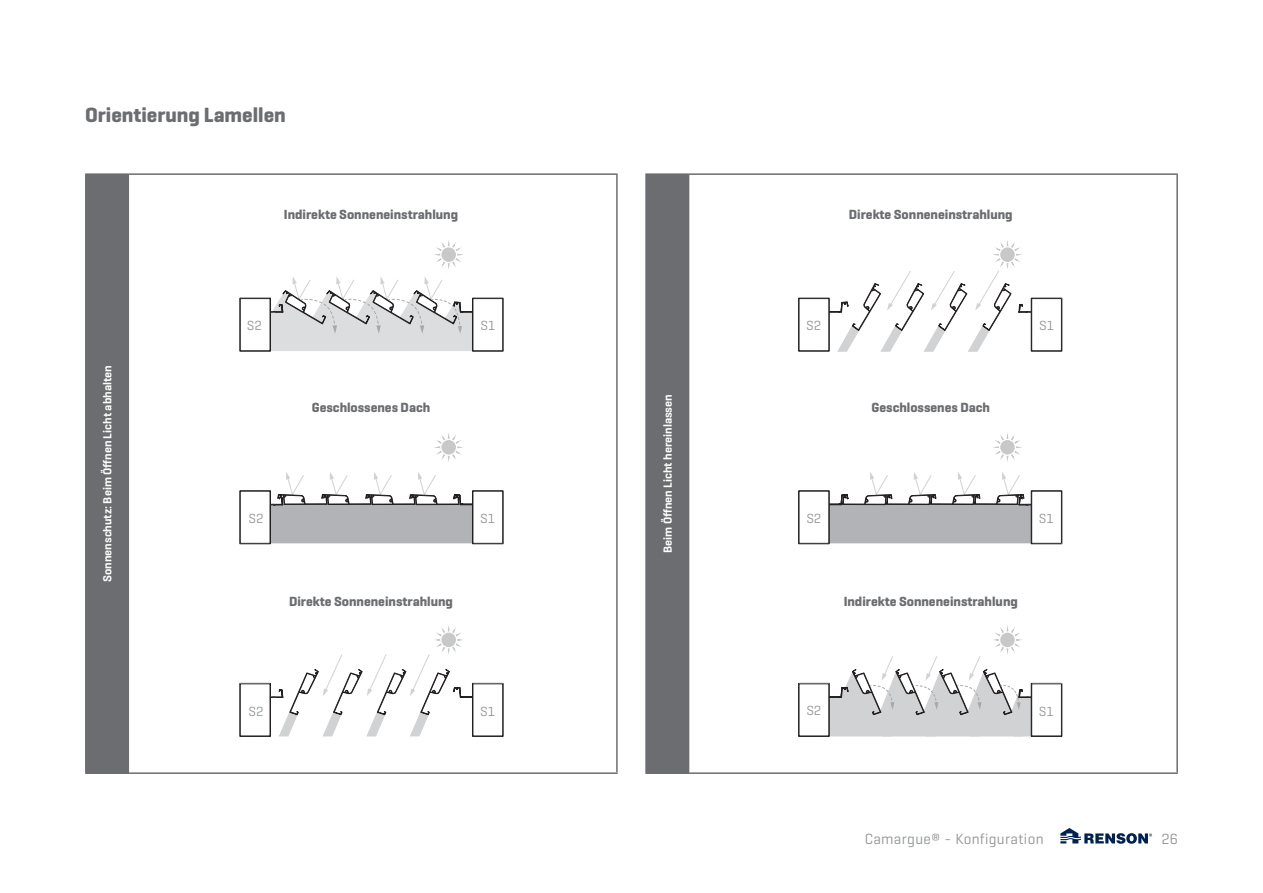
<style>
.page{position:relative;width:1263px;height:893px;background:#fff}
.page>*{position:absolute;margin:0;border:0;box-sizing:border-box;transform-origin:0 0}
.t1{font:700 21px "Geogrotesque";color:#6c6d70}
.t2{font:15px "Geogrotesque";letter-spacing:.02em;color:#939598}
.TT_H1{font:700 13.5px "Geogrotesque";color:#6c6d70}
.TT_Numbers{font:13.5px "Geogrotesque";color:#939598}
.TT_Header{font:600 12px "Geogrotesque";color:#fff}
</style>
<div class="page">
<svg style="left:1060px;top:828px;width:92px;height:16px"></svg>
<div style="left:240px;top:298px;width:30px;height:53px;border:1px solid #231f20"></div>
<div style="left:473px;top:298px;width:30px;height:53px;border:1px solid #231f20"></div>
<svg style="left:270px;top:240px;width:203px;height:111px"></svg>
<div style="left:441px;top:247px;width:16px;height:16px;background:#c7c8ca;border-radius:50%"></div>
<div style="left:440px;top:246px;width:17px;height:17px;border:1px solid #fff;border-radius:50%"></div>
<svg style="left:270px;top:472px;width:204px;height:71px"></svg>
<div style="left:240px;top:491px;width:31px;height:53px;border:1px solid #231f20"></div>
<div style="left:240px;top:491px;width:30px;height:52px;border:1px solid #231f20"></div>
<div style="left:472px;top:491px;width:31px;height:53px;border:1px solid #231f20"></div>
<div style="left:473px;top:491px;width:30px;height:52px;border:1px solid #231f20"></div>
<svg style="left:434px;top:433px;width:29px;height:29px"></svg>
<div style="left:441px;top:439px;width:16px;height:16px;background:#c7c8ca;border-radius:50%"></div>
<div style="left:440px;top:439px;width:17px;height:17px;border:1px solid #fff;border-radius:50%"></div>
<div style="left:240px;top:684px;width:30px;height:52px;border:1px solid #231f20"></div>
<div style="left:473px;top:684px;width:30px;height:52px;border:1px solid #231f20"></div>
<svg style="left:270px;top:625px;width:203px;height:111px"></svg>
<div style="left:441px;top:632px;width:16px;height:16px;background:#c7c8ca;border-radius:50%"></div>
<div style="left:440px;top:631px;width:17px;height:17px;border:1px solid #fff;border-radius:50%"></div>
<svg style="left:828px;top:472px;width:204px;height:71px"></svg>
<div style="left:1031px;top:491px;width:31px;height:53px;border:1px solid #231f20"></div>
<div style="left:1031px;top:491px;width:30px;height:52px;border:1px solid #231f20"></div>
<div style="left:798px;top:491px;width:31px;height:53px;border:1px solid #231f20"></div>
<svg style="left:993px;top:433px;width:29px;height:29px"></svg>
<div style="left:999px;top:439px;width:16px;height:16px;background:#c7c8ca;border-radius:50%"></div>
<div style="left:999px;top:439px;width:17px;height:17px;border:1px solid #fff;border-radius:50%"></div>
<div style="left:1031px;top:683px;width:31px;height:53px;border:1px solid #231f20"></div>
<div style="left:798px;top:683px;width:31px;height:53px;border:1px solid #231f20"></div>
<svg style="left:829px;top:625px;width:203px;height:111px"></svg>
<div style="left:999px;top:632px;width:16px;height:16px;background:#c7c8ca;border-radius:50%"></div>
<div style="left:999px;top:631px;width:17px;height:17px;border:1px solid #fff;border-radius:50%"></div>
<div style="left:1031px;top:298px;width:31px;height:53px;border:1px solid #231f20"></div>
<div style="left:1031px;top:298px;width:30px;height:53px;border:1px solid #231f20"></div>
<div style="left:798px;top:298px;width:31px;height:53px;border:1px solid #231f20"></div>
<div style="left:799px;top:298px;width:30px;height:53px;border:1px solid #231f20"></div>
<svg style="left:829px;top:241px;width:203px;height:110px"></svg>
<div style="left:999px;top:247px;width:16px;height:16px;background:#c7c8ca;border-radius:50%"></div>
<div style="left:999px;top:246px;width:17px;height:17px;border:1px solid #fff;border-radius:50%"></div>
<div style="left:86px;top:174px;width:42px;height:599px;background:#6c6d70"></div>
<hr style="left:85px;top:173px;width:43px;height:2px;background:#6c6d70">
<hr style="left:85px;top:175px;width:2px;height:597px;background:#6c6d70">
<hr style="left:128px;top:173px;width:490px;height:2px;background:#6c6d70">
<hr style="left:128px;top:175px;width:1px;height:597px;background:#6c6d70">
<hr style="left:616px;top:175px;width:2px;height:597px;background:#6c6d70">
<hr style="left:85px;top:772px;width:43px;height:2px;background:#6c6d70">
<hr style="left:128px;top:772px;width:490px;height:2px;background:#6c6d70">
<div style="left:646px;top:174px;width:43px;height:599px;background:#6c6d70"></div>
<hr style="left:645px;top:173px;width:44px;height:2px;background:#6c6d70">
<hr style="left:645px;top:175px;width:2px;height:597px;background:#6c6d70">
<hr style="left:689px;top:173px;width:489px;height:2px;background:#6c6d70">
<hr style="left:1176px;top:175px;width:2px;height:597px;background:#6c6d70">
<hr style="left:645px;top:772px;width:44px;height:2px;background:#6c6d70">
<hr style="left:689px;top:772px;width:489px;height:2px;background:#6c6d70">
<h2 class="t1" style="left:85px;top:102px;width:202px">Orientierung Lamellen</h2>
<p class="TT_H1" style="left:284px;top:206px;width:176px">Indirekte Sonneneinstrahlung</p>
<p class="TT_H1" style="left:849px;top:206px;width:165px">Direkte Sonneneinstrahlung</p>
<p class="TT_Numbers" style="left:247px;top:317px;width:16px">S2</p>
<p class="TT_Numbers" style="left:481px;top:317px;width:16px">S1</p>
<p class="TT_Numbers" style="left:806px;top:317px;width:16px">S2</p>
<p class="TT_Numbers" style="left:1039px;top:316px;width:16px">S1</p>
<p class="TT_Header" style="left:100px;top:582px;width:218px;rotate:-90deg">Sonnenschutz: Beim Öffnen Licht abhalten</p>
<p class="TT_H1" style="left:312px;top:399px;width:120px">Geschlossenes Dach</p>
<p class="TT_Numbers" style="left:248px;top:510px;width:16px">S2</p>
<p class="TT_Numbers" style="left:480px;top:510px;width:16px">S1</p>
<p class="TT_Header" style="left:660px;top:553px;width:160px;rotate:-90deg">Beim Öffnen Licht hereinlassen</p>
<p class="TT_H1" style="left:871px;top:399px;width:120px">Geschlossenes Dach</p>
<p class="TT_Numbers" style="left:806px;top:510px;width:16px">S2</p>
<p class="TT_Numbers" style="left:1039px;top:510px;width:16px">S1</p>
<p class="TT_H1" style="left:289px;top:593px;width:165px">Direkte Sonneneinstrahlung</p>
<p class="TT_H1" style="left:844px;top:593px;width:176px">Indirekte Sonneneinstrahlung</p>
<p class="TT_Numbers" style="left:248px;top:703px;width:16px">S2</p>
<p class="TT_Numbers" style="left:480px;top:703px;width:16px">S1</p>
<p class="TT_Numbers" style="left:806px;top:702px;width:16px">S2</p>
<p class="TT_Numbers" style="left:1039px;top:703px;width:16px">S1</p>
<p class="t2" style="left:865px;top:829px;width:180px">Camargue® - Konfiguration</p>
<p class="t2" style="left:1161px;top:829px;width:18px">26</p>
</div>
